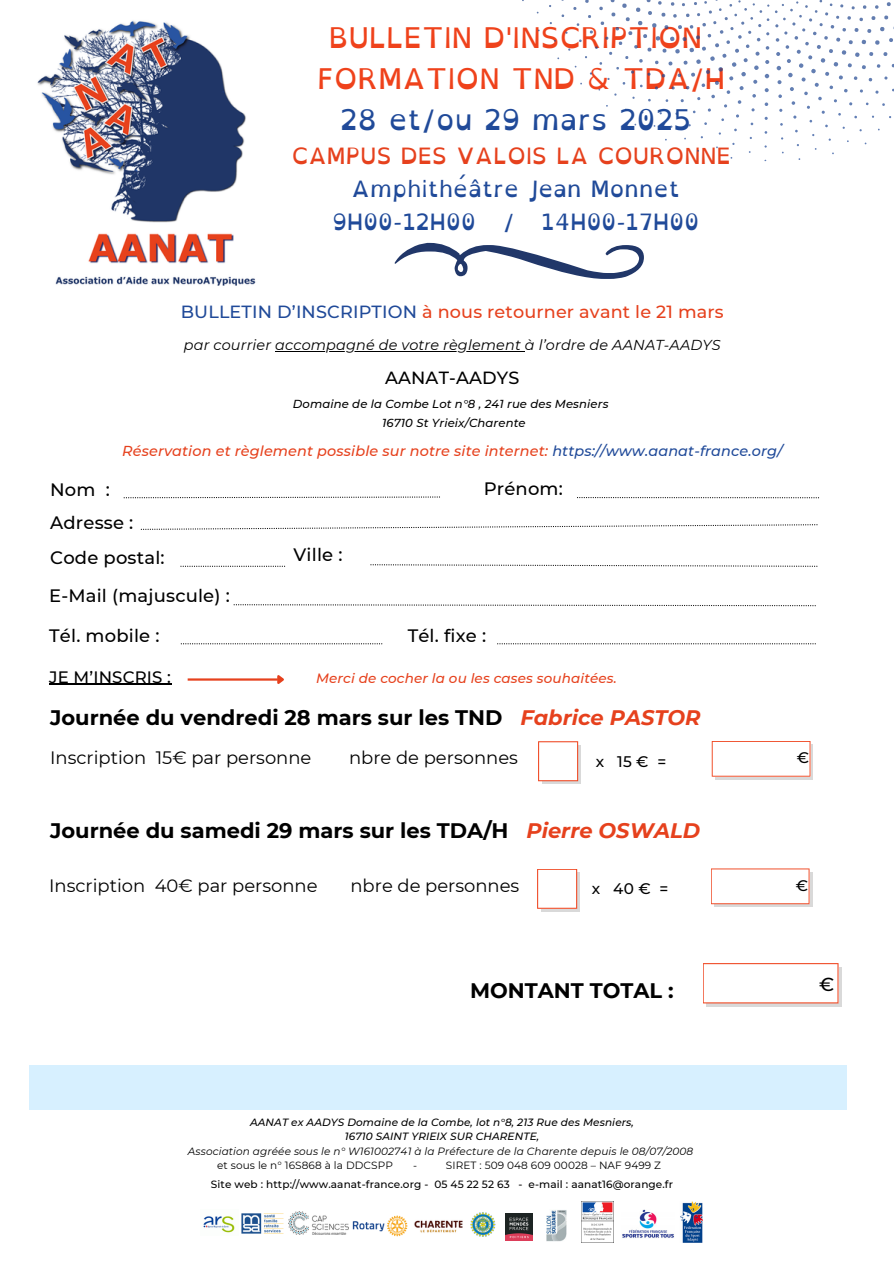
<style>
.page{position:relative;width:894px;height:1264px;background:#fff}
.page>*{position:absolute;margin:0;border:0;box-sizing:border-box;transform-origin:0 0}
.t1{font:28.5px/40.5px "Open Dyslexic";letter-spacing:.01em;color:#ef421b;text-align:center}
.t2{font:22.5px/32.7px "Open Dyslexic";letter-spacing:.01em;color:#204a99;text-align:center}
.t3{font:700 21px "Montserrat";color:#000}
.t4{font:500 18.75px "Montserrat";color:#000}
.t5{font:18px "Montserrat";color:#000}
.t6{font:500 18px "Montserrat";letter-spacing:.01em;color:#000}
.t7{font:500 17.55px "Montserrat";letter-spacing:.01em;color:#e6411d}
.t8{font:500 17.55px "Montserrat";letter-spacing:.01em;color:#000}
.t9{font:500 16.5px "Montserrat";letter-spacing:.01em;color:#000}
.t10{font:500 15.3px "Montserrat";color:#000}
.t11{font:italic 500 14.4px "Montserrat";letter-spacing:.01em;color:#e6411d}
.t12{font:italic 14.4px "Montserrat";letter-spacing:.01em;color:#000}
.t13{font:italic 500 13.5px "Montserrat";letter-spacing:.01em;color:#e6411d}
.t14{font:italic 500 11.55px "Montserrat";letter-spacing:.01em;color:#000}
.t15{font:italic 500 10.5px "Montserrat";letter-spacing:.01em;color:#000}
.t16{font:italic 10.5px "Montserrat";letter-spacing:.01em;color:#000}
.t17{font:500 10.5px "Montserrat";letter-spacing:.01em;color:#000}
.t18{font:10.5px "Montserrat";letter-spacing:.01em;color:#000}
.s1{color:#204a99}
.s2{color:#e6411d}
.s3{font-style:italic;color:#e6411d}
</style>
<div class="page">
<img style="left:203px;top:1216px;width:32px;height:17px">
<img style="left:241px;top:1213px;width:43px;height:20px">
<img style="left:288px;top:1211px;width:60px;height:23px">
<img style="left:352px;top:1215px;width:56px;height:21px">
<img style="left:414px;top:1220px;width:48px;height:13px">
<img style="left:470px;top:1212px;width:26px;height:24px">
<img style="left:546px;top:1210px;width:20px;height:31px">
<img style="left:622px;top:1209px;width:52px;height:29px">
<img style="left:680px;top:1201px;width:22px;height:42px">
<img style="left:505px;top:1213px;width:27px;height:27px">
<img style="left:581px;top:1201px;width:32px;height:41px">
<svg style="left:394px;top:243px;width:249px;height:36px"></svg>
<hr style="left:188px;top:678px;width:90px;height:2px;background:#e6411d">
<svg style="left:275px;top:675px;width:9px;height:9px"></svg>
<div style="left:29px;top:1064px;width:817px;height:45px;background:#d7f0ff"></div>
<img style="left:37px;top:20px;width:219px;height:266px">
<svg style="left:522px;top:0;width:371px;height:162px"></svg>
<hr style="left:275px;top:351px;width:249px;height:1px;background:#000">
<svg style="left:124px;top:496px;width:316px;height:2px"></svg>
<svg style="left:141px;top:524px;width:676px;height:6px"></svg>
<svg style="left:180px;top:565px;width:105px;height:2px"></svg>
<svg style="left:370px;top:564px;width:447px;height:3px"></svg>
<svg style="left:181px;top:643px;width:201px;height:1px"></svg>
<svg style="left:233px;top:604px;width:582px;height:2px"></svg>
<svg style="left:577px;top:497px;width:240px;height:1px"></svg>
<svg style="left:497px;top:643px;width:318px;height:1px"></svg>
<hr style="left:49px;top:684px;width:122px;height:1px;background:#000">
<svg style="left:542px;top:745px;width:39px;height:39px"></svg>
<svg style="left:538px;top:741px;width:40px;height:40px"></svg>
<div style="left:715px;top:744px;width:97px;height:35px;background:linear-gradient(to right,#f48066,#f48066)"></div>
<svg style="left:711px;top:741px;width:99px;height:35px"></svg>
<svg style="left:706px;top:967px;width:135px;height:39px"></svg>
<svg style="left:703px;top:963px;width:135px;height:40px"></svg>
<svg style="left:541px;top:872px;width:39px;height:39px"></svg>
<svg style="left:537px;top:869px;width:40px;height:39px"></svg>
<div style="left:714px;top:872px;width:97px;height:34px;background:linear-gradient(to right,#ddb8b0,#ddb8b0)"></div>
<svg style="left:711px;top:868px;width:98px;height:36px"></svg>
<p class="t1" style="left:317px;top:17px;width:409px">BULLETIN D'INSCRIPTION<br>FORMATION TND &amp; TDA/H<br><span class="s1">28 et/ou 29 mars 2025</span></p>
<p class="t2" style="left:291px;top:140px;width:440px"><span class="s2">CAMPUS DES VALOIS LA COURONNE<br></span>Amphithéâtre Jean Monnet<br>9H00-12H00 / 14H00-17H00</p>
<p class="t7" style="left:181px;top:300px;width:544px"><span class="s1">BULLETIN D’INSCRIPTION</span> à nous retourner avant le 21 mars</p>
<p class="t12" style="left:184px;top:336px;width:538px">par courrier accompagné de votre règlement à l’ordre de AANAT-AADYS</p>
<p class="t8" style="left:385px;top:367px;width:136px">AANAT-AADYS</p>
<h5 class="t14" style="left:293px;top:396px;width:317px">Domaine de la Combe Lot n°8 , 241 rue des Mesniers</h5>
<h5 class="t14" style="left:382px;top:415px;width:145px">16710 St Yrieix/Charente</h5>
<h5 class="t11" style="left:122px;top:442px;width:661px">Réservation et règlement possible sur notre site internet: <span class="s1">https://www.aanat-france.org/</span></h5>
<p class="t6" style="left:50px;top:478px;width:61px">Nom :</p>
<h5 class="t6" style="left:483px;top:478px;width:81px">Prénom:</h5>
<h5 class="t6" style="left:50px;top:512px;width:85px">Adresse :</h5>
<p class="t6" style="left:50px;top:547px;width:116px">Code postal:</p>
<h5 class="t6" style="left:293px;top:543px;width:50px">Ville :</h5>
<h5 class="t6" style="left:49px;top:584px;width:182px">E-Mail (majuscule) :</h5>
<p class="t6" style="left:49px;top:624px;width:112px">Tél. mobile :</p>
<p class="t6" style="left:407px;top:624px;width:80px">Tél. fixe :</p>
<h5 class="t9" style="left:49px;top:666px;width:123px">JE M’INSCRIS :</h5>
<p class="t3" style="left:50px;top:704px;width:652px">Journée du vendredi 28 mars sur les TND <span class="s3">Fabrice PASTOR</span></p>
<p class="t13" style="left:316px;top:670px;width:302px">Merci de cocher la ou les cases souhaitées.</p>
<p class="t5" style="left:50px;top:746px;width:263px">Inscription 15€ par personne</p>
<p class="t5" style="left:349px;top:746px;width:170px">nbre de personnes</p>
<h4 class="t10" style="left:595px;top:751px;width:72px">x 15€ =</h4>
<p class="t10" style="left:796px;top:748px;width:14px">€</p>
<h5 class="t3" style="left:50px;top:817px;width:651px">Journée du samedi 29 mars sur les TDA/H <span class="s3">Pierre OSWALD</span></h5>
<h6 class="t5" style="left:49px;top:874px;width:270px">Inscription 40€ par personne</h6>
<h6 class="t5" style="left:350px;top:874px;width:170px">nbre de personnes</h6>
<p class="t10" style="left:591px;top:879px;width:78px">x 40€ =</p>
<p class="t10" style="left:795px;top:876px;width:14px">€</p>
<p class="t3" style="left:470px;top:977px;width:205px">MONTANT TOTAL :</p>
<h3 class="t4" style="left:819px;top:972px;width:17px">€</h3>
<h2 class="t15" style="left:250px;top:1115px;width:385px">AANAT ex AADYS Domaine de la Combe, lot n°8, 213 Rue des Mesniers,</h2>
<p class="t15" style="left:345px;top:1130px;width:196px">16710 SAINT YRIEIX SUR CHARENTE,</p>
<h5 class="t16" style="left:188px;top:1144px;width:506px">Association agréée sous le n° W161002741 à la Préfecture de la Charente depuis le 08/07/2008</h5>
<p class="t18" style="left:217px;top:1159px;width:177px">et sous le n° 16S868 à la DDCSPP</p>
<p class="t18" style="left:413px;top:1159px;width:6px">-</p>
<p class="t18" style="left:445px;top:1159px;width:217px">SIRET : 509 048 609 00028 – NAF 9499 Z</p>
<h4 class="t17" style="left:211px;top:1177px;width:463px">Site web : http://www.aanat-france.org - 05 45 22 52 63 - e-mail : aanat16@orange.fr</h4>
</div>
